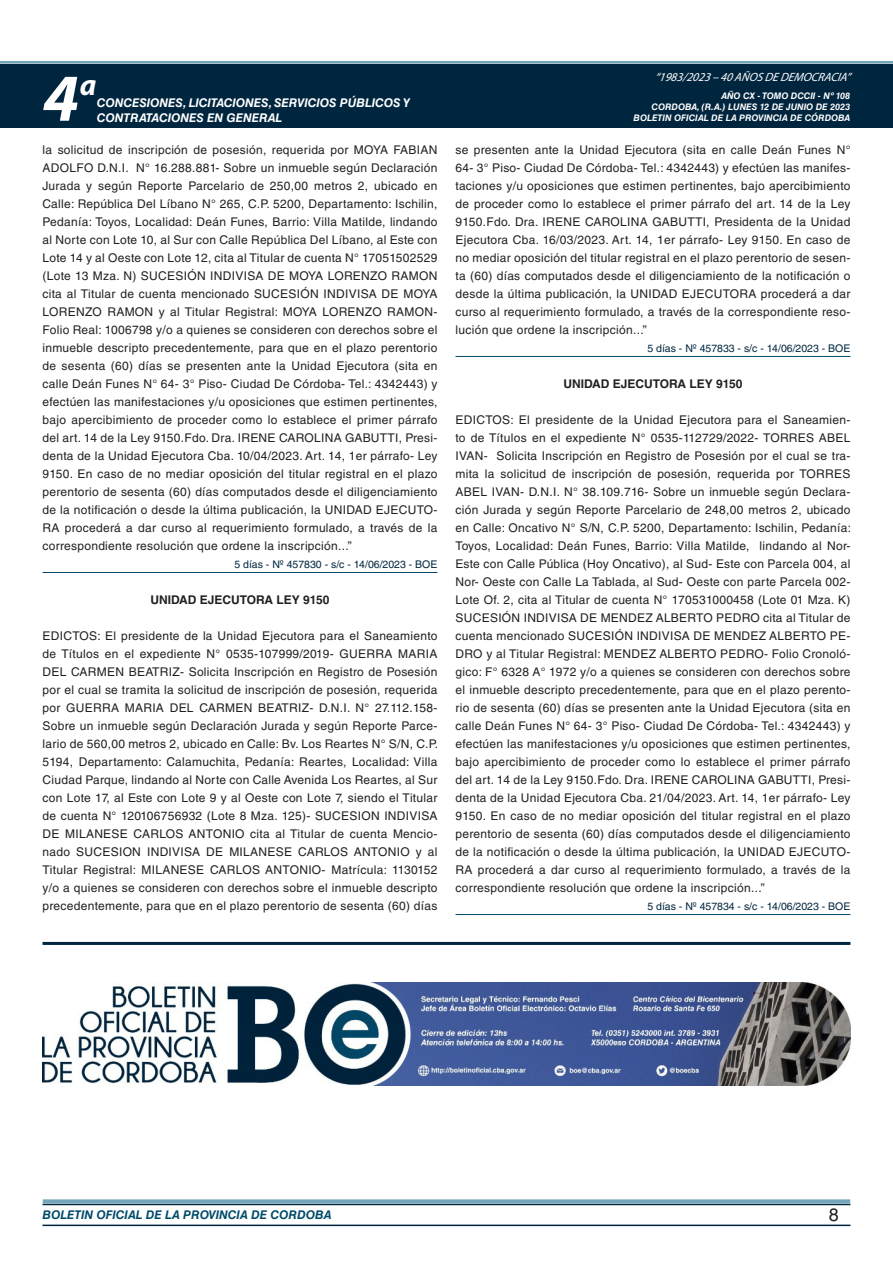
<style>
.page{position:relative;width:893px;height:1263px;background:#fff}
.page>*{position:absolute;margin:0;border:0;box-sizing:border-box;transform-origin:0 0}
.t1{font:italic 700 67.5px "Myriad Pro";color:#fff}
.t2{font:italic 700 30px "Myriad Pro";color:#fff}
.t3{font:18px "Helvetica LT Std";color:#231f20}
.TEXTO_BASE{font:12px/18px "Helvetica LT Std";letter-spacing:.025em;color:#231f20;text-align:justify}
.t4{font:italic 700 12px/14.4px "Helvetica LT Std";color:#fff}
.RESUELVE{font:700 12px "Helvetica LT Std";color:#231f20}
.t5{font:italic 700 12px "Helvetica LT Std";color:#004b6c}
.t6{font:italic 12px "Myriad Pro";color:#fff}
.FECHA_DE_VENCIMIENTO{font:10.5px "Helvetica LT Std";color:#00263f}
.t7{font:italic 700 9px/10.8px "Helvetica LT Std";color:#fff;text-align:right}
</style>
<div class="page">
<div style="left:0;top:61px;width:893px;height:6px;background:#fff;opacity:.75"></div>
<hr style="left:43px;top:1224px;width:807px;height:2px;background:#00263f">
<div style="left:42px;top:1198px;width:809px;height:8px;background:#fff;opacity:.75"></div>
<div style="left:0;top:64px;width:893px;height:64px;background:#00263f"></div>
<hr style="left:43px;top:572px;width:394px;height:1px;background:#004b6c">
<hr style="left:455px;top:356px;width:395px;height:1px;background:#004b6c">
<hr style="left:455px;top:914px;width:395px;height:1px;background:#004b6c">
<hr style="left:43px;top:942px;width:807px;height:3px;background:#00263f">
<img style="left:43px;top:982px;width:807px;height:104px">
<h1 class="t1" style="left:43px;top:54px;width:38px">4</h1>
<h2 class="t2" style="left:80px;top:66px;width:18px">a</h2>
<p class="t4" style="left:97px;top:96px;width:315px">CONCESIONES, LICITACIONES, SERVICIOS PÚBLICOS Y<br>CONTRATACIONES EN GENERAL</p>
<p class="t6" style="left:655px;top:70px;width:197px">“ 1983/2023 – 40 AÑOS DE DEMOCRACIA”</p>
<p class="t7" style="left:651px;top:91px;width:200px">AÑO CX - TOMO DCCII - Nº 108<br>CORDOBA, (R.A.) LUNES 12 DE JUNIO DE 2023</p>
<p class="t7" style="left:634px;top:112px;width:218px">BOLETIN OFICIAL DE LA PROVINCIA DE CÓRDOBA</p>
<p class="TEXTO_BASE" style="left:43px;top:141px;width:396px">la solicitud de inscripción de posesión, requerida por MOYA FABIAN ADOLFO D.N.I. N° 16.288.881- Sobre un inmueble según Declaración Jurada y según Reporte Parcelario de 250,00 metros 2, ubicado en Calle: República Del Líbano N° 265, C.P. 5200, Departamento: Ischilin, Pedanía: Toyos, Localidad: Deán Funes, Barrio: Villa Matilde, lindando al Norte con Lote 10, al Sur con Calle República Del Líbano, al Este con Lote 14 y al Oeste con Lote 12, cita al Titular de cuenta N° 17051502529 (Lote 13 Mza. N) SUCESIÓN INDIVISA DE MOYA LORENZO RAMON cita al Titular de cuenta mencionado SUCESIÓN INDIVISA DE MOYA LORENZO RAMON y al Titular Registral: MOYA LORENZO RAMON-Folio Real: 1006798 y/o a quienes se consideren con derechos sobre el inmueble descripto precedentemente, para que en el plazo perentorio de sesenta (60) días se presenten ante la Unidad Ejecutora (sita en calle Deán Funes N° 64- 3° Piso- Ciudad De Córdoba- Tel.: 4342443) y efectúen las manifestaciones y/u oposiciones que estimen pertinentes, bajo apercibimiento de proceder como lo establece el primer párrafo del art. 14 de la Ley 9150.Fdo. Dra. IRENE CAROLINA GABUTTI, Presi&shy;denta de la Unidad Ejecutora Cba. 10/04/2023. Art. 14, 1er párrafo- Ley 9150. En caso de no mediar oposición del titular registral en el plazo perentorio de sesenta (60) días computados desde el diligenciamiento de la notificación o desde la última publicación, la UNIDAD EJECUTO-RA procederá a dar curso al requerimiento formulado, a través de la correspondiente resolución que ordene la inscripción...”</p>
<p class="FECHA_DE_VENCIMIENTO" style="left:234px;top:558px;width:205px">5 días - Nº 457830 - s/c - 14/06/2023 - BOE</p>
<p class="RESUELVE" style="left:150px;top:592px;width:181px">UNIDAD EJECUTORA LEY 9150</p>
<p class="TEXTO_BASE" style="left:43px;top:627px;width:397px">EDICTOS: El presidente de la Unidad Ejecutora para el Saneamiento de Títulos en el expediente N° 0535-107999/2019- GUERRA MARIA DEL CARMEN BEATRIZ- Solicita Inscripción en Registro de Posesión por el cual se tramita la solicitud de inscripción de posesión, requerida por GUERRA MARIA DEL CARMEN BEATRIZ- D.N.I. N° 27.112.158- Sobre un inmueble según Declaración Jurada y según Reporte Parce&shy;lario de 560,00 metros 2, ubicado en Calle: Bv. Los Reartes N° S/N, C.P.<br>5194, Departamento: Calamuchita, Pedanía: Reartes, Localidad: Villa Ciudad Parque, lindando al Norte con Calle Avenida Los Reartes, al Sur con Lote 17, al Este con Lote 9 y al Oeste con Lote 7, siendo el Titular de cuenta N° 120106756932 (Lote 8 Mza. 125)- SUCESION INDIVISA DE MILANESE CARLOS ANTONIO cita al Titular de cuenta Mencio&shy;nado SUCESION INDIVISA DE MILANESE CARLOS ANTONIO y al Titular Registral: MILANESE CARLOS ANTONIO- Matrícula: 1130152 y/o a quienes se consideren con derechos sobre el inmueble descripto precedentemente, para que en el plazo perentorio de sesenta (60) días</p>
<p class="TEXTO_BASE" style="left:455px;top:141px;width:396px">se presenten ante la Unidad Ejecutora (sita en calle Deán Funes N° 64- 3° Piso- Ciudad De Córdoba- Tel.: 4342443) y efectúen las manifes&shy;taciones y/u oposiciones que estimen pertinentes, bajo apercibimiento de proceder como lo establece el primer párrafo del art. 14 de la Ley 9150.Fdo. Dra. IRENE CAROLINA GABUTTI, Presidenta de la Unidad Ejecutora Cba. 16/03/2023. Art. 14, 1er párrafo- Ley 9150. En caso de no mediar oposición del titular registral en el plazo perentorio de sesen&shy;ta (60) días computados desde el diligenciamiento de la notificación o desde la última publicación, la UNIDAD EJECUTORA procederá a dar curso al requerimiento formulado, a través de la correspondiente reso&shy;lución que ordene la inscripción...”</p>
<p class="FECHA_DE_VENCIMIENTO" style="left:647px;top:342px;width:205px">5 días - Nº 457833 - s/c - 14/06/2023 - BOE</p>
<p class="RESUELVE" style="left:563px;top:376px;width:181px">UNIDAD EJECUTORA LEY 9150</p>
<p class="TEXTO_BASE" style="left:455px;top:411px;width:397px">EDICTOS: El presidente de la Unidad Ejecutora para el Saneamien&shy;to de Títulos en el expediente N° 0535-112729/2022- TORRES ABEL IVAN- Solicita Inscripción en Registro de Posesión por el cual se tra&shy;mita la solicitud de inscripción de posesión, requerida por TORRES ABEL IVAN- D.N.I. N° 38.109.716- Sobre un inmueble según Declara&shy;ción Jurada y según Reporte Parcelario de 248,00 metros 2, ubicado en Calle: Oncativo N° S/N, C.P. 5200, Departamento: Ischilin, Pedanía:<br>Toyos, Localidad: Deán Funes, Barrio: Villa Matilde, lindando al Nor-Este con Calle Pública (Hoy Oncativo), al Sud- Este con Parcela 004, al Nor- Oeste con Calle La Tablada, al Sud- Oeste con parte Parcela 002- Lote Of. 2, cita al Titular de cuenta N° 170531000458 (Lote 01 Mza. K)<br>SUCESIÓN INDIVISA DE MENDEZ ALBERTO PEDRO cita al Titular de cuenta mencionado SUCESIÓN INDIVISA DE MENDEZ ALBERTO PE-DRO y al Titular Registral: MENDEZ ALBERTO PEDRO- Folio Cronoló&shy;gico: F° 6328 A° 1972 y/o a quienes se consideren con derechos sobre el inmueble descripto precedentemente, para que en el plazo perento&shy;rio de sesenta (60) días se presenten ante la Unidad Ejecutora (sita en calle Deán Funes N° 64- 3° Piso- Ciudad De Córdoba- Tel.: 4342443) y efectúen las manifestaciones y/u oposiciones que estimen pertinentes, bajo apercibimiento de proceder como lo establece el primer párrafo del art. 14 de la Ley 9150.Fdo. Dra. IRENE CAROLINA GABUTTI, Presi&shy;denta de la Unidad Ejecutora Cba. 21/04/2023. Art. 14, 1er párrafo- Ley 9150. En caso de no mediar oposición del titular registral en el plazo perentorio de sesenta (60) días computados desde el diligenciamiento de la notificación o desde la última publicación, la UNIDAD EJECUTO-RA procederá a dar curso al requerimiento formulado, a través de la correspondiente resolución que ordene la inscripción...”</p>
<p class="FECHA_DE_VENCIMIENTO" style="left:647px;top:900px;width:205px">5 días - Nº 457834 - s/c - 14/06/2023 - BOE</p>
<p class="t5" style="left:43px;top:1208px;width:290px">BOLETIN OFICIAL DE LA PROVINCIA DE CORDOBA</p>
<h3 class="t3" style="left:829px;top:1204px;width:12px">8</h3>
</div>
